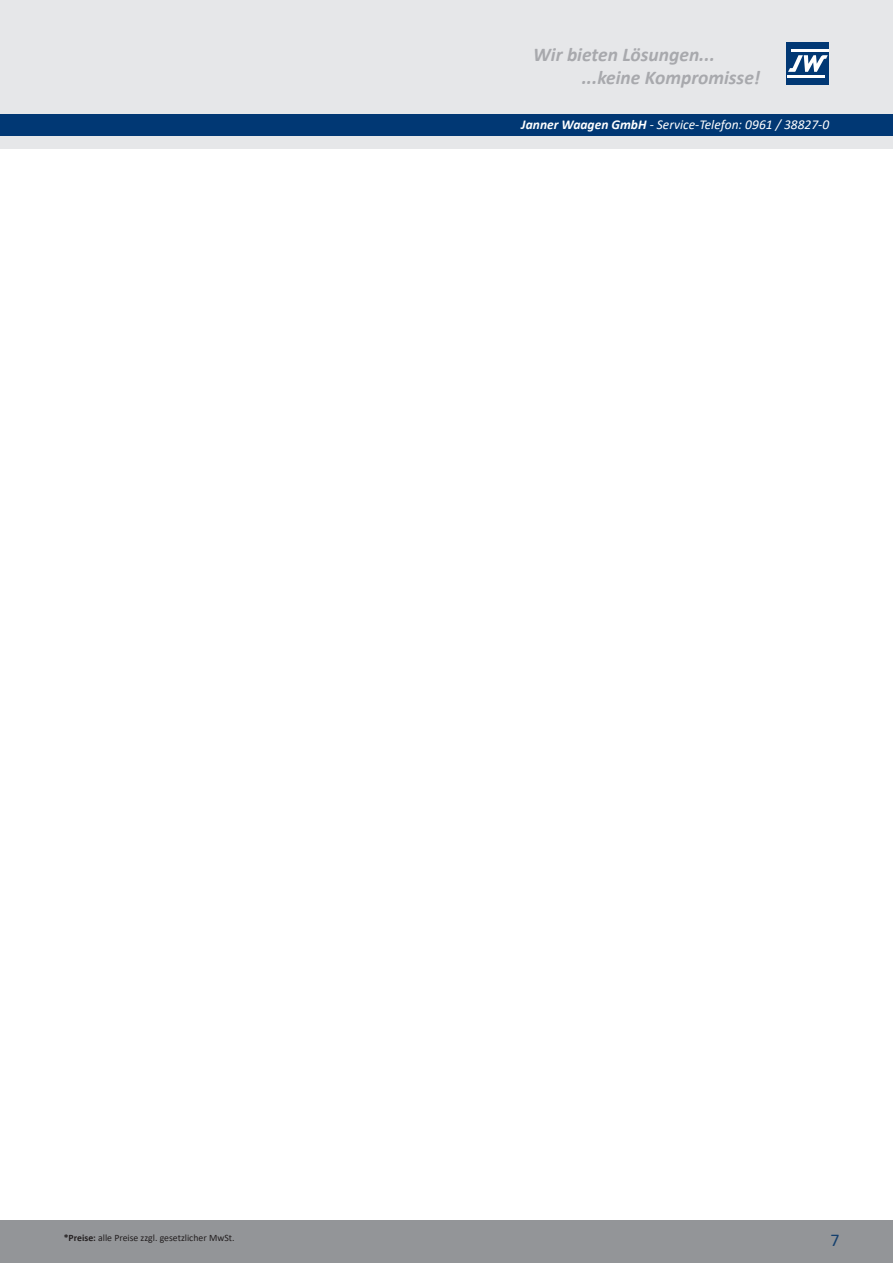
<style>
.page{position:relative;width:893px;height:1263px;background:#fff}
.page>*{position:absolute;margin:0;border:0;box-sizing:border-box;transform-origin:0 0}
.t1{font:italic 700 19.5px/22.5px "Calibri";color:#a8a9ad}
.t2{font:18px "Calibri";color:#15406e}
.t3{font:italic 13.5px "Calibri";color:#fff}
.t4{font:9.75px "Calibri";color:#231f20}
.s1{font-weight:700}
</style>
<div class="page">
<div style="left:0;top:0;width:893px;height:115px;background:#e6e7e9"></div>
<div style="left:0;top:115px;width:893px;height:21px;background:#013874"></div>
<div style="left:0;top:136px;width:893px;height:13px;background:#e6e7e9"></div>
<div style="left:787px;top:43px;width:42px;height:42px;background:#013874"></div>
<hr style="left:791px;top:50px;width:38px;height:2px;background:#fff">
<hr style="left:787px;top:75px;width:37px;height:3px;background:#fff">
<svg style="left:788px;top:55px;width:40px;height:17px"></svg>
<div style="left:0;top:1220px;width:893px;height:43px;background:#939598"></div>
<h1 class="t1" style="left:582px;top:43px;width:180px;text-indent:-48px">Wir bieten Lösungen... ...keine Kompromisse!</h1>
<p class="t3" style="left:521px;top:115px;width:309px"><span class="s1">Janner Waagen GmbH</span> - Service-Telefon: 0961 / 38827-0</p>
<p class="t4" style="left:64px;top:1230px;width:172px"><span class="s1">*Preise:</span> alle Preise zzgl. gesetzlicher MwSt.</p>
<h2 class="t2" style="left:831px;top:1227px;width:11px">7</h2>
</div>
